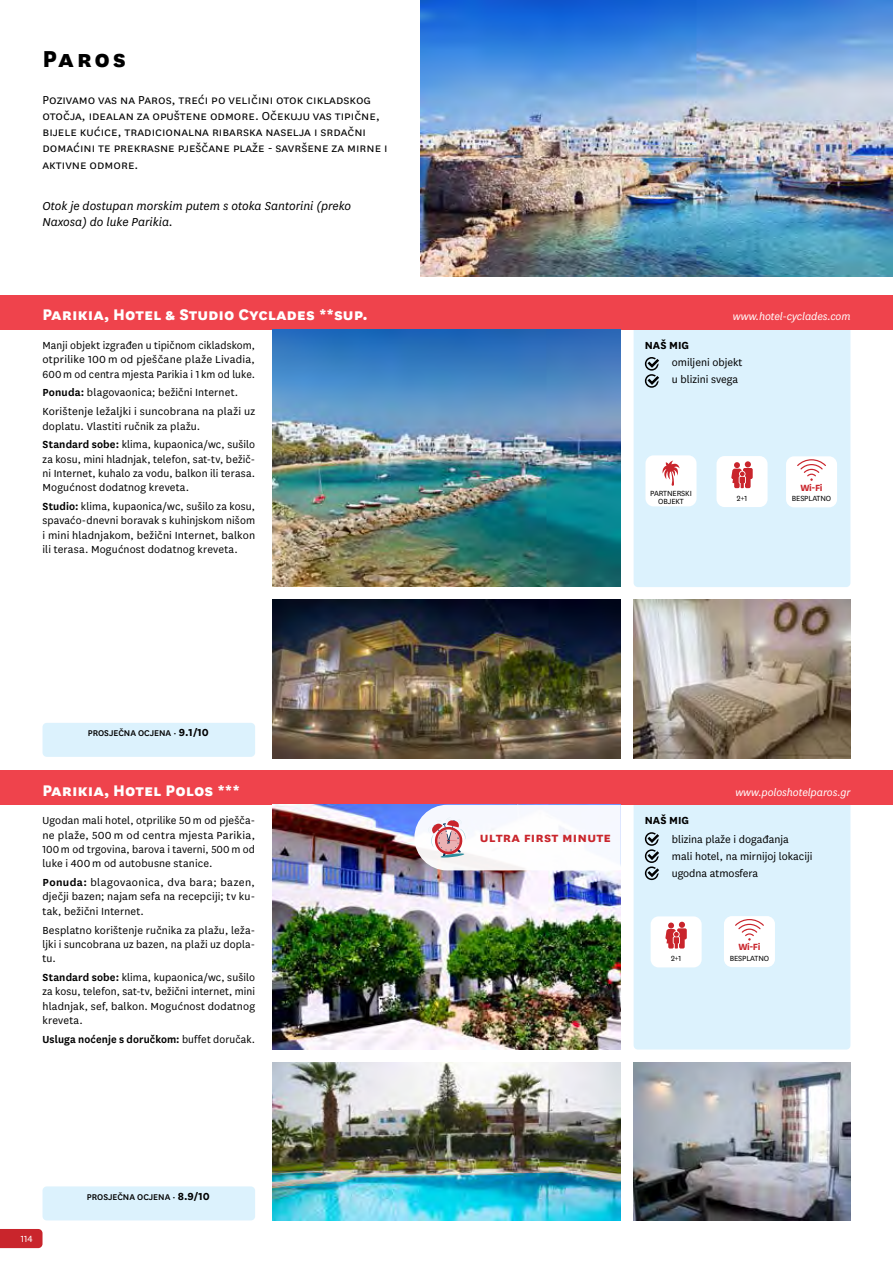
<style>
.page{position:relative;width:893px;height:1263px;background:#fff}
.page>*{position:absolute;margin:0;border:0;box-sizing:border-box;transform-origin:0 0}
.t1{font:800 27px "National";letter-spacing:.095em;color:#000}
.t2{font:800 18px "National";color:#fff}
.t3{font:700 15px "National";letter-spacing:.01em;color:#c9252c}
.t4{font:13.5px/16.2px "National";color:#000}
.t5{font:italic 13.5px/16.2px "National";color:#000}
.t6{font:12px/14.4px "National";letter-spacing:.01em;color:#000;text-align:justify}
.t7{font:italic 12px "National";letter-spacing:-.005em;color:#fff}
.t8{font:600 12px "National";letter-spacing:.005em;color:#000}
.t9{font:700 12px "National";color:#000}
.t10{font:700 10.5px "National";letter-spacing:-.04em;color:#c9252c}
.t11{font:10.5px "National";color:#fff}
.t12{font:500 9.75px "National";color:#000}
.t13{font:8.7px/7.5px "National";letter-spacing:-.01em;color:#000;text-align:center}
.s1{font-weight:600}
.s2{font-weight:400}
.s3{font-weight:700;font-size:12px}
</style>
<div class="page">
<svg style="left:0;top:1229px;width:43px;height:19px"></svg>
<img style="left:421px;top:0;width:472px;height:276px">
<div style="left:634px;top:330px;width:216px;height:257px;background:#dcf2fd"></div>
<div style="left:634px;top:805px;width:216px;height:244px;background:#dcf2fd"></div>
<div style="left:0;top:771px;width:893px;height:34px;background:#ef434c"></div>
<div style="left:0;top:296px;width:893px;height:34px;background:#ef434c"></div>
<img style="left:272px;top:1062px;width:349px;height:158px">
<img style="left:272px;top:600px;width:349px;height:158px">
<img style="left:634px;top:1062px;width:216px;height:158px">
<img style="left:634px;top:600px;width:216px;height:158px">
<img style="left:272px;top:805px;width:349px;height:244px">
<img style="left:272px;top:330px;width:349px;height:257px">
<div style="left:43px;top:1186px;width:212px;height:34px;background:#dcf2fd;border-radius:4px"></div>
<div style="left:43px;top:723px;width:212px;height:34px;background:#dcf2fd;border-radius:4px"></div>
<div style="left:716px;top:456px;width:51px;height:51px;background:#fff;border-radius:8px"></div>
<svg style="left:731px;top:461px;width:22px;height:27px"></svg>
<div style="left:651px;top:916px;width:51px;height:51px;background:#fff;border-radius:8px"></div>
<svg style="left:665px;top:922px;width:22px;height:26px"></svg>
<svg style="left:414px;top:805px;width:207px;height:65px"></svg>
<div style="left:724px;top:916px;width:51px;height:51px;background:#fff;border-radius:8px"></div>
<svg style="left:735px;top:919px;width:29px;height:21px"></svg>
<div style="left:786px;top:456px;width:51px;height:51px;background:#fff;border-radius:8px"></div>
<svg style="left:797px;top:459px;width:29px;height:22px"></svg>
<svg style="left:645px;top:832px;width:14px;height:48px"></svg>
<svg style="left:645px;top:357px;width:14px;height:31px"></svg>
<div style="left:645px;top:455px;width:51px;height:51px;background:#fff;border-radius:8px"></div>
<svg style="left:662px;top:461px;width:17px;height:25px"></svg>
<h1 class="t1" style="left:43px;top:39px;width:85px">Paros</h1>
<p class="t4" style="left:43px;top:91px;width:347px">Pozivamo vas na Paros, treći po veličini otok cikladskog otočja, idealan za opuštene odmore. Očekuju vas tipične, bijele kućice, tradicionalna ribarska naselja i srdačni domaćini te prekrasne pješčane plaže - savršene za mirne i aktivne odmore.</p>
<p class="t5" style="left:43px;top:197px;width:310px">Otok je dostupan morskim putem s otoka Santorini (preko<br>Naxosa) do luke Parikia.</p>
<h2 class="t2" style="left:43px;top:302px;width:327px">Parikia, Hotel &amp; Studio Cyclades **sup.</h2>
<p class="t7" style="left:733px;top:309px;width:119px">www.hotel-cyclades.com</p>
<p class="t6" style="left:43px;top:338px;width:214px">Manji objekt izgrađen u tipičnom cikladskom, otprilike 100 m od pješčane plaže Livadia, 600 m od centra mjesta Parikia i 1 km od luke.</p>
<p class="t6" style="left:43px;top:383px;width:214px;line-height:18.6px"><span class="s1">Ponuda:</span> blagovaonica; bežični Internet.<br>Korištenje ležaljki i suncobrana na plaži uz</p>
<p class="t6" style="left:43px;top:416px;width:214px;line-height:18.6px">doplatu. Vlastiti ručnik za plažu.<br><span class="s1">Standard sobe:</span> klima, kupaonica/wc, sušilo</p>
<p class="t6" style="left:43px;top:451px;width:214px">za kosu, mini hladnjak, telefon, sat-tv, bežič&shy;ni Internet, kuhalo za vodu, balkon ili terasa.<br>Mogućnost dodatnog kreveta.</p>
<p class="t6" style="left:43px;top:499px;width:214px"><span class="s1">Studio:</span> klima, kupaonica/wc, sušilo za kosu, spavaćo-dnevni boravak s kuhinjskom nišom i mini hladnjakom, bežični Internet, balkon ili terasa. Mogućnost dodatnog kreveta.</p>
<p class="t9" style="left:645px;top:337px;width:46px">NAŠ MIG</p>
<p class="t6" style="left:672px;top:353px;width:72px;line-height:17.1px">omiljeni objekt u blizini svega</p>
<p class="t13" style="left:650px;top:489px;width:43px">PARTNERSKI<br>OBJEKT</p>
<p class="t13" style="left:737px;top:494px;width:12px">2+1</p>
<p class="t10" style="left:800px;top:480px;width:24px">Wi-Fi</p>
<p class="t13" style="left:792px;top:494px;width:41px">BESPLATNO</p>
<p class="t12" style="left:88px;top:727px;width:123px">PROSJEČNA OCJENA <span class="s2">•</span> <span class="s3">9.1/10</span></p>
<h2 class="t2" style="left:43px;top:777px;width:199px">Parikia, Hotel Polos ***</h2>
<p class="t7" style="left:735px;top:784px;width:117px">www.poloshotelparos.gr</p>
<p class="t6" style="left:43px;top:813px;width:214px">Ugodan mali hotel, otprilike 50 m od pješča&shy;ne plaže, 500 m od centra mjesta Parikia, 100 m od trgovina, barova i taverni, 500 m od luke i 400 m od autobusne stanice.</p>
<p class="t6" style="left:43px;top:875px;width:214px"><span class="s1">Ponuda:</span> blagovaonica, dva bara; bazen, dječji bazen; najam sefa na recepciji; tv ku&shy;tak, bežični Internet.</p>
<p class="t6" style="left:43px;top:922px;width:214px">Besplatno korištenje ručnika za plažu, leža&shy;ljki i suncobrana uz bazen, na plaži uz dopla&shy;tu.</p>
<p class="t6" style="left:43px;top:969px;width:214px"><span class="s1">Standard sobe:</span> klima, kupaonica/wc, sušilo za kosu, telefon, sat-tv, bežični internet, mini hladnjak, sef, balkon. Mogućnost dodatnog kreveta.</p>
<p class="t8" style="left:43px;top:1031px;width:214px">Usluga noćenje s doručkom: <span class="s2">buffet doručak.</span></p>
<p class="t3" style="left:480px;top:827px;width:133px">ultra first minute</p>
<p class="t9" style="left:645px;top:812px;width:46px">NAŠ MIG</p>
<p class="t6" style="left:672px;top:830px;width:142px;line-height:17.1px;text-align:left">blizina plaže i događanja<br>mali hotel, na mirnijoj lokaciji ugodna atmosfera</p>
<p class="t13" style="left:671px;top:954px;width:12px">2+1</p>
<p class="t10" style="left:738px;top:940px;width:24px">Wi-Fi</p>
<p class="t13" style="left:730px;top:954px;width:41px">BESPLATNO</p>
<p class="t11" style="left:21px;top:1232px;width:13px">114</p>
<p class="t12" style="left:87px;top:1190px;width:124px">PROSJEČNA OCJENA <span class="s2">•</span> <span class="s3">8.9/10</span></p>
</div>
